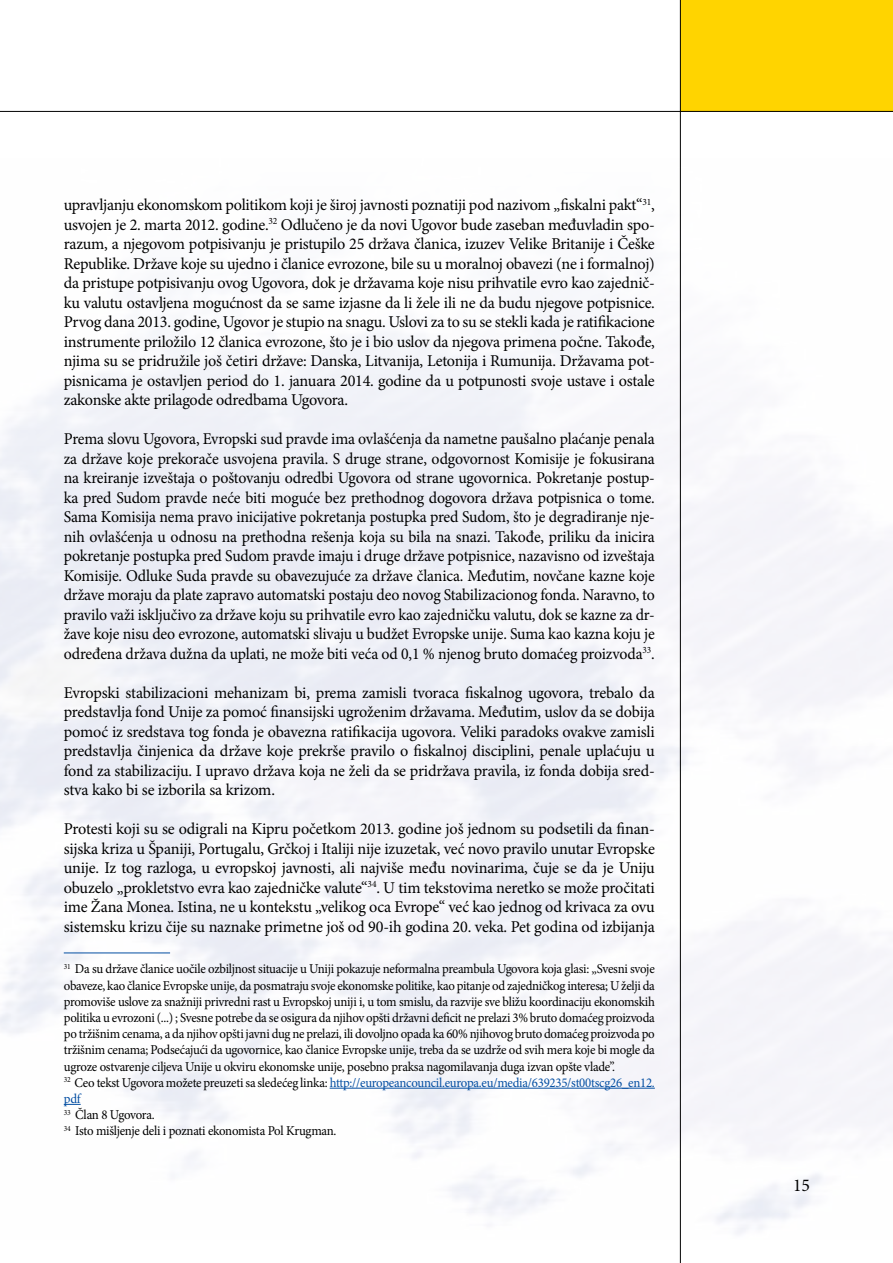
<style>
.page{position:relative;width:893px;height:1263px;background:#fff}
.page>*{position:absolute;margin:0;border:0;box-sizing:border-box;transform-origin:0 0}
.t1{font:18px "Minion Pro";color:#000}
.t2{font:16.5px/19.5px "Minion Pro";letter-spacing:-.01em;color:#000;text-align:justify}
.t3{font:16.5px/19.5px "Minion Pro";letter-spacing:-.01em;color:#000;text-align:justify;scale:.96 1}
.t4{font:13.5px/16.2px "Minion Pro";letter-spacing:-.02em;color:#000;scale:.95 1}
.s1{color:#034ea2}
</style>
<div class="page">
<div style="left:680px;top:0;width:213px;height:111px;background:#ffd400"></div>
<hr style="left:680px;top:0;width:1px;height:1263px;background:#000">
<hr style="left:0;top:111px;width:893px;height:1px;background:#000">
<hr style="left:64px;top:952px;width:106px;height:1px;background:#034ea2">
<hr style="left:330px;top:1088px;width:325px;height:1px;background:#034ea2">
<svg style="left:64px;top:1104px;width:17px;height:1px"></svg>
<p class="t2" style="left:64px;top:195px;width:593px">upravljanju ekonomskom politikom koji je široj javnosti poznatiji pod nazivom „fiskalni pakt“<sup>31</sup>, usvojen je 2. marta 2012. godine.<sup>32</sup> Odlučeno je da novi Ugovor bude zaseban međuvladin spo&shy;razum, a njegovom potpisivanju je pristupilo 25 država članica, izuzev Velike Britanije i Češke Republike. Države koje su ujedno i članice evrozone, bile su u moralnoj obavezi (ne i formalnoj) da pristupe potpisivanju ovog Ugovora, dok je državama koje nisu prihvatile evro kao zajednič&shy;ku valutu ostavljena mogućnost da se same izjasne da li žele ili ne da budu njegove potpisnice.<br>Prvog dana 2013. godine, Ugovor je stupio na snagu. Uslovi za to su se stekli kada je ratifikacione instrumente priložilo 12 članica evrozone, što je i bio uslov da njegova primena počne. Takođe, njima su se pridružile još četiri države: Danska, Litvanija, Letonija i Rumunija. Državama pot&shy;pisnicama je ostavljen period do 1. januara 2014. godine da u potpunosti svoje ustave i ostale zakonske akte prilagode odredbama Ugovora.</p>
<p class="t3" style="left:64px;top:429px;width:617px">Prema slovu Ugovora, Evropski sud pravde ima ovlašćenja da nametne paušalno plaćanje penala za države koje prekorače usvojena pravila. S druge strane, odgovornost Komisije je fokusirana na kreiranje izveštaja o poštovanju odredbi Ugovora od strane ugovornica. Pokretanje postup&shy;ka pred Sudom pravde neće biti moguće bez prethodnog dogovora država potpisnica o tome.<br>Sama Komisija nema pravo inicijative pokretanja postupka pred Sudom, što je degradiranje nje&shy;nih ovlašćenja u odnosu na prethodna rešenja koja su bila na snazi. Takođe, priliku da inicira pokretanje postupka pred Sudom pravde imaju i druge države potpisnice, nazavisno od izveštaja Komisije. Odluke Suda pravde su obavezujuće za države članica. Međutim, novčane kazne koje države moraju da plate zapravo automatski postaju deo novog Stabilizacionog fonda. Naravno, to pravilo važi isključivo za države koju su prihvatile evro kao zajedničku valutu, dok se kazne za dr&shy;žave koje nisu deo evrozone, automatski slivaju u budžet Evropske unije. Suma kao kazna koju je određena država dužna da uplati, ne može biti veća od 0,1 % njenog bruto domaćeg proizvoda<sup>33</sup>.</p>
<p class="t2" style="left:64px;top:683px;width:593px">Evropski stabilizacioni mehanizam bi, prema zamisli tvoraca fiskalnog ugovora, trebalo da predstavlja fond Unije za pomoć finansijski ugroženim državama. Međutim, uslov da se dobija pomoć iz sredstava tog fonda je obavezna ratifikacija ugovora. Veliki paradoks ovakve zamisli predstavlja činjenica da države koje prekrše pravilo o fiskalnoj disciplini, penale uplaćuju u fond za stabilizaciju. I upravo država koja ne želi da se pridržava pravila, iz fonda dobija sred&shy;stva kako bi se izborila sa krizom.</p>
<p class="t2" style="left:64px;top:819px;width:593px">Protesti koji su se odigrali na Kipru početkom 2013. godine još jednom su podsetili da finan&shy;sijska kriza u Španiji, Portugalu, Grčkoj i Italiji nije izuzetak, već novo pravilo unutar Evropske unije. Iz tog razloga, u evropskoj javnosti, ali najviše među novinarima, čuje se da je Uniju obuzelo „prokletstvo evra kao zajedničke valute“<sup>34</sup>. U tim tekstovima neretko se može pročitati ime Žana Monea. Istina, ne u kontekstu „velikog oca Evrope“ već kao jednog od krivaca za ovu sistemsku krizu čije su naznake primetne još od 90-ih godina 20. veka. Pet godina od izbijanja</p>
<p class="t4" style="left:64px;top:961px;width:624px"><sup>31</sup> Da su države članice uočile ozbiljnost situacije u Uniji pokazuje neformalna preambula Ugovora koja glasi: „Svesni svoje obaveze, kao članice Evropske unije, da posmatraju svoje ekonomske politike, kao pitanje od zajedničkog interesa; U želji da promoviše uslove za snažniji privredni rast u Evropskoj uniji i, u tom smislu, da razvije sve bližu koordinaciju ekonomskih politika u evrozoni (...) ; Svesne potrebe da se osigura da njihov opšti državni deficit ne prelazi 3% bruto domaćeg proizvoda po tržišnim cenama, a da njihov opšti javni dug ne prelazi, ili dovoljno opada ka 60% njihovog bruto domaćeg proizvoda po tržišnim cenama; Podsećajući da ugovornice, kao članice Evropske unije, treba da se uzdrže od svih mera koje bi mogle da ugroze ostvarenje ciljeva Unije u okviru ekonomske unije, posebno praksa nagomilavanja duga izvan opšte vlade”.<br><sup>32</sup> Ceo tekst Ugovora možete preuzeti sa sledećeg linka: <span class="s1">http://europeancouncil.europa.eu/media/639235/st00tscg26_en12. pdf<br></span><sup>33</sup> Član 8 Ugovora.<br><sup>34</sup> Isto mišljenje deli i poznati ekonomista Pol Krugman.</p>
<p class="t1" style="left:793px;top:1173px;width:18px">15</p>
</div>
